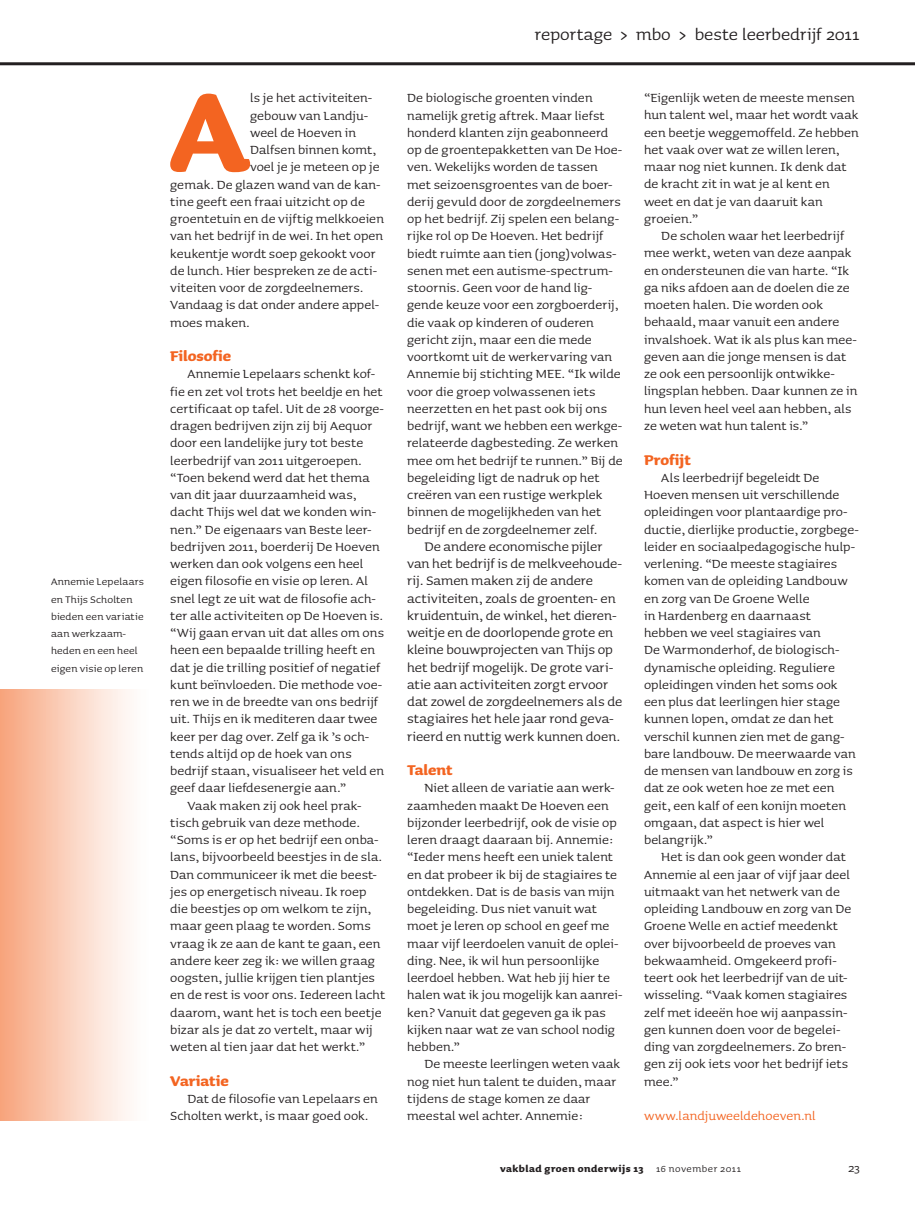
<style>
.page{position:relative;width:915px;height:1212px;background:#fff}
.page>*{position:absolute;margin:0;border:0;box-sizing:border-box;transform-origin:0 0}
.t1{font:700 142.8px "Sauna";color:#f36421}
.t2{font:21px "Sauna";color:#231f20}
.t3{font:700 18px "Sauna";letter-spacing:-.005em;color:#f36421}
.t4{font:16.5px/17.2px "Sauna";letter-spacing:-.005em;color:#231f20}
.t5{font:15.75px/17.2px "Sauna";letter-spacing:.005em;color:#231f20}
.t6{font:15.75px "Sauna";letter-spacing:.005em;color:#f36421}
.t7{font:15px "Sauna";color:#231f20}
.t8{font:12.75px/17.2px "Sauna";letter-spacing:.01em;color:#231f20}
.t9{font:700 12px "Sauna";letter-spacing:.04em;color:#231f20}
.s1{font-weight:400}
</style>
<div class="page">
<hr style="left:0;top:62px;width:914px;height:3px;background:#231f20">
<p class="t8" style="left:51px;top:573px;width:94px">Annemie Lepelaars en Thijs Scholten bieden een variatie aan werkzaam&shy;heden en een heel eigen visie op leren</p>
<h1 class="t1" style="left:168px;top:55px;width:83px">A</h1>
<p class="t5" style="left:250px;top:89px;width:124px">ls je het activiteiten-</p>
<p class="t5" style="left:250px;top:107px;width:120px">gebouw van Landju-</p>
<p class="t5" style="left:250px;top:124px;width:107px">weel de Hoeven in</p>
<p class="t5" style="left:250px;top:141px;width:128px">Dalfsen binnen komt,</p>
<p class="t5" style="left:250px;top:158px;width:131px">voel je je meteen op je</p>
<p class="t5" style="left:170px;top:176px;width:212px">gemak. De glazen wand van de kan-</p>
<p class="t5" style="left:170px;top:193px;width:196px">tine geeft een fraai uitzicht op de</p>
<p class="t5" style="left:170px;top:210px;width:215px">groentetuin en de vijftig melkkoeien</p>
<p class="t5" style="left:170px;top:227px;width:214px">van het bedrijf in de wei. In het open</p>
<p class="t5" style="left:170px;top:245px;width:207px">keukentje wordt soep gekookt voor</p>
<p class="t5" style="left:170px;top:262px;width:208px">de lunch. Hier bespreken ze de acti-</p>
<p class="t5" style="left:170px;top:279px;width:194px">viteiten voor de zorgdeelnemers.</p>
<p class="t5" style="left:170px;top:296px;width:210px">Vandaag is dat onder andere appel-</p>
<p class="t5" style="left:170px;top:314px;width:81px">moes maken.</p>
<p class="t3" style="left:170px;top:346px;width:63px">Filosofie</p>
<p class="t5" style="left:170px;top:365px;width:215px;text-indent:17px">Annemie Lepelaars schenkt kof&shy;fie en zet vol trots het beeldje en het certificaat op tafel. Uit de 28 voorge&shy;dragen bedrijven zijn zij bij Aequor door een landelijke jury tot beste leerbedrijf van 2011 uitgeroepen. “Toen bekend werd dat het thema van dit jaar duurzaamheid was, dacht Thijs wel dat we konden win&shy;nen.” De eigenaars van Beste leer&shy;bedrijven 2011, boerderij De Hoeven werken dan ook volgens een heel eigen filosofie en visie op leren. Al snel legt ze uit wat de filosofie ach&shy;ter alle activiteiten op De Hoeven is. “Wij gaan ervan uit dat alles om ons heen een bepaalde trilling heeft en dat je die trilling positief of negatief kunt beïnvloeden. Die methode voe&shy;ren we in de breedte van ons bedrijf uit. Thijs en ik mediteren daar twee keer per dag over. Zelf ga ik ’s och&shy;tends altijd op de hoek van ons bedrijf staan, visualiseer het veld en geef daar liefdesenergie aan.”</p>
<p class="t5" style="left:170px;top:797px;width:216px;text-indent:17px">Vaak maken zij ook heel prak&shy;tisch gebruik van deze methode. “Soms is er op het bedrijf een onba&shy;lans, bijvoorbeeld beestjes in de sla.<br>Dan communiceer ik met die beest&shy;jes op energetisch niveau. Ik roep die beestjes op om welkom te zijn, maar geen plaag te worden. Soms vraag ik ze aan de kant te gaan, een andere keer zeg ik: we willen graag oogsten, jullie krijgen tien plantjes en de rest is voor ons. Iedereen lacht daarom, want het is toch een beetje bizar als je dat zo vertelt, maar wij weten al tien jaar dat het werkt.”</p>
<p class="t3" style="left:170px;top:1071px;width:60px">Variatie</p>
<p class="t5" style="left:170px;top:1090px;width:209px;text-indent:17px">Dat de filosofie van Lepelaars en<br>Scholten werkt, is maar goed ook.</p>
<h2 class="t2" style="left:534px;top:23px;width:326px">reportage &gt; mbo &gt; beste leerbedrijf 2011</h2>
<p class="t5" style="left:407px;top:89px;width:217px">De biologische groenten vinden namelijk gretig aftrek. Maar liefst honderd klanten zijn geabonneerd op de groentepakketten van De Hoe&shy;ven. Wekelijks worden de tassen met seizoensgroentes van de boer&shy;derij gevuld door de zorgdeelnemers op het bedrijf. Zij spelen een belang&shy;rijke rol op De Hoeven. Het bedrijf biedt ruimte aan tien (jong)volwas&shy;senen met een autisme-spectrum&shy;stoornis. Geen voor de hand lig&shy;gende keuze voor een zorgboerderij, die vaak op kinderen of ouderen gericht zijn, maar een die mede voortkomt uit de werkervaring van Annemie bij stichting MEE. “Ik wilde voor die groep volwassenen iets neerzetten en het past ook bij ons bedrijf, want we hebben een werkge&shy;relateerde dagbesteding. Ze werken mee om het bedrijf te runnen.” Bij de begeleiding ligt de nadruk op het creëren van een rustige werkplek binnen de mogelijkheden van het bedrijf en de zorgdeelnemer zelf.</p>
<p class="t4" style="left:407px;top:538px;width:216px;text-indent:17px">De andere economische pijler van het bedrijf is de melkveehoude&shy;rij. Samen maken zij de andere activiteiten, zoals de groenten- en kruidentuin, de winkel, het dieren&shy;weitje en de doorlopende grote en kleine bouwprojecten van Thijs op het bedrijf mogelijk. De grote vari&shy;atie aan activiteiten zorgt ervoor dat zowel de zorgdeelnemers als de stagiaires het hele jaar rond geva&shy;rieerd en nuttig werk kunnen doen.</p>
<p class="t3" style="left:407px;top:760px;width:47px">Talent</p>
<p class="t5" style="left:407px;top:779px;width:217px;text-indent:17px">Niet alleen de variatie aan werk&shy;zaamheden maakt De Hoeven een bijzonder leerbedrijf, ook de visie op leren draagt daaraan bij. Annemie: “Ieder mens heeft een uniek talent en dat probeer ik bij de stagiaires te ontdekken. Dat is de basis van mijn begeleiding. Dus niet vanuit wat moet je leren op school en geef me maar vijf leerdoelen vanuit de oplei&shy;ding. Nee, ik wil hun persoonlijke leerdoel hebben. Wat heb jij hier te halen wat ik jou mogelijk kan aanrei&shy;ken? Vanuit dat gegeven ga ik pas kijken naar wat ze van school nodig hebben.”</p>
<p class="t5" style="left:407px;top:1055px;width:214px;text-indent:17px">De meeste leerlingen weten vaak nog niet hun talent te duiden, maar tijdens de stage komen ze daar meestal wel achter. Annemie:</p>
<p class="t5" style="left:643px;top:89px;width:216px">“Eigenlijk weten de meeste mensen hun talent wel, maar het wordt vaak een beetje weggemoffeld. Ze hebben het vaak over wat ze willen leren, maar nog niet kunnen. Ik denk dat de kracht zit in wat je al kent en weet en dat je van daaruit kan groeien.”</p>
<p class="t5" style="left:643px;top:227px;width:215px;text-indent:17px">De scholen waar het leerbedrijf mee werkt, weten van deze aanpak en ondersteunen die van harte. “Ik ga niks afdoen aan de doelen die ze moeten halen. Die worden ook behaald, maar vanuit een andere invalshoek. Wat ik als plus kan mee&shy;geven aan die jonge mensen is dat ze ook een persoonlijk ontwikke&shy;lingsplan hebben. Daar kunnen ze in hun leven heel veel aan hebben, als ze weten wat hun talent is.”</p>
<p class="t3" style="left:643px;top:450px;width:48px">Profijt</p>
<p class="t5" style="left:643px;top:469px;width:216px;text-indent:17px">Als leerbedrijf begeleidt De<br>Hoeven mensen uit verschillende opleidingen voor plantaardige pro&shy;ductie, dierlijke productie, zorgbege&shy;leider en sociaalpedagogische hulp&shy;verlening. “De meeste stagiaires komen van de opleiding Landbouw en zorg van De Groene Welle<br>in Hardenberg en daarnaast<br>hebben we veel stagiaires van<br>De Warmonderhof, de biologisch&shy;dynamische opleiding. Reguliere opleidingen vinden het soms ook een plus dat leerlingen hier stage kunnen lopen, omdat ze dan het verschil kunnen zien met de gang&shy;bare landbouw. De meerwaarde van de mensen van landbouw en zorg is dat ze ook weten hoe ze met een geit, een kalf of een konijn moeten omgaan, dat aspect is hier wel belangrijk.”</p>
<p class="t5" style="left:643px;top:848px;width:209px;text-indent:17px">Het is dan ook geen wonder dat<br>Annemie al een jaar of vijf jaar deel uitmaakt van het netwerk van de opleiding Landbouw en zorg van De<br>Groene Welle en actief meedenkt over bijvoorbeeld de proeves van bekwaamheid. Omgekeerd profi&shy;teert ook het leerbedrijf van de uit&shy;wisseling. “Vaak komen stagiaires zelf met ideeën hoe wij aanpassin&shy;gen kunnen doen voor de begelei&shy;ding van zorgdeelnemers. Zo bren&shy;gen zij ook iets voor het bedrijf iets mee.”</p>
<p class="t6" style="left:643px;top:1107px;width:173px">www.landjuweeldehoeven.nl</p>
<p class="t9" style="left:500px;top:1162px;width:242px">vakblad groen onderwijs 13 <span class="s1">16 november 2011</span></p>
<p class="t7" style="left:847px;top:1160px;width:13px">23</p>
</div>
